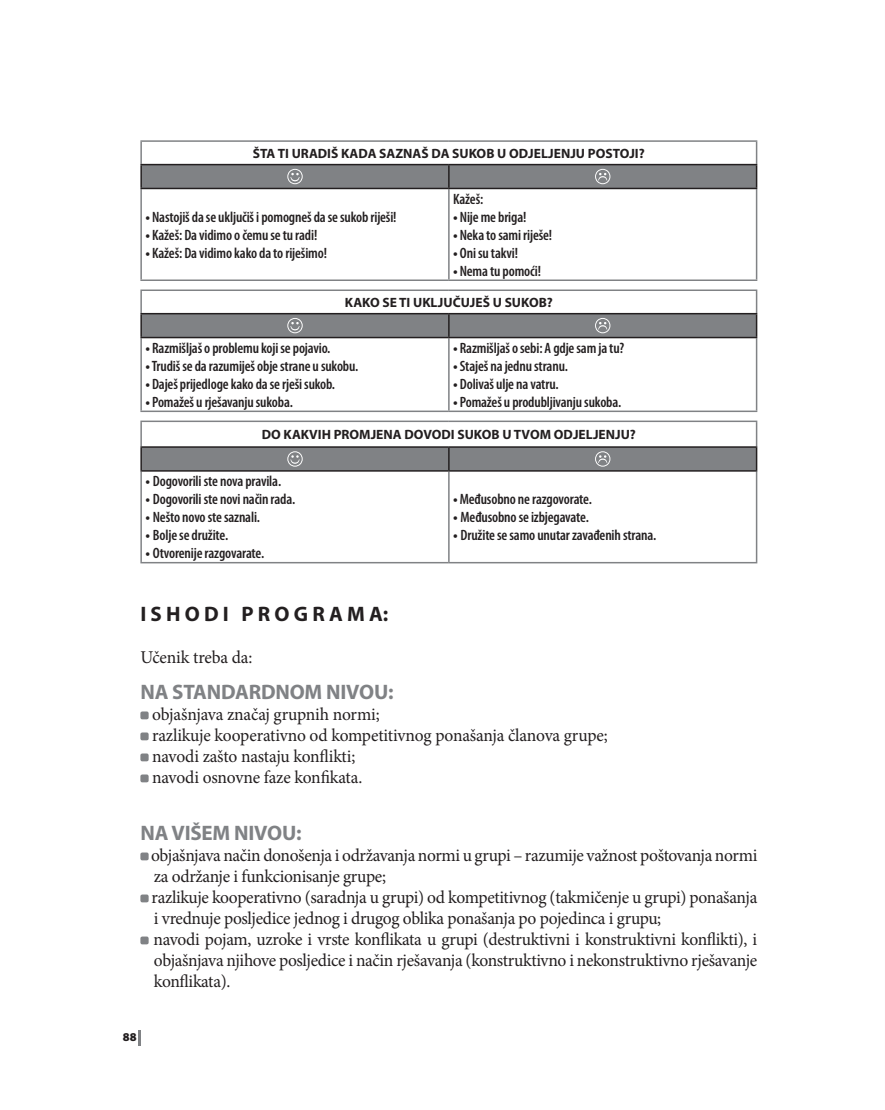
<style>
.page{position:relative;width:885px;height:1110px;background:#fff}
.page>*{position:absolute;margin:0;border:0;box-sizing:border-box;transform-origin:0 0}
.t1{font:700 21px "Myriad Pro";letter-spacing:-.01em;color:#808285}
.t2{font:700 21px "Myriad Pro";letter-spacing:.2em;color:#231f20}
.t3{font:18px/21px "Minion Pro";letter-spacing:-.02em;color:#231f20}
.t4{font:600 condensed 15px "Myriad Pro";letter-spacing:-.01em;color:#231f20}
.t5{font:700 13.5px "Myriad Pro";color:#231f20}
.t6{font:900 12px "Myriad Pro";color:#231f20}
.s1{font-stretch:normal}
</style>
<div class="page">
<svg style="left:138px;top:1030px;width:2px;height:16px"></svg>
<svg style="left:142px;top:189px;width:613px;height:90px"></svg>
<hr style="left:140px;top:140px;width:309px;height:2px;background:#808285">
<hr style="left:140px;top:142px;width:2px;height:22px;background:#808285">
<hr style="left:449px;top:140px;width:308px;height:2px;background:#808285">
<hr style="left:755px;top:142px;width:2px;height:22px;background:#808285">
<hr style="left:140px;top:189px;width:2px;height:90px;background:#808285">
<hr style="left:448px;top:189px;width:1px;height:90px;background:#808285">
<hr style="left:755px;top:189px;width:2px;height:90px;background:#808285">
<hr style="left:140px;top:279px;width:309px;height:2px;background:#808285">
<hr style="left:449px;top:279px;width:308px;height:2px;background:#808285">
<hr style="left:140px;top:164px;width:309px;height:1px;background:#231f20">
<hr style="left:140px;top:165px;width:2px;height:23px;background:#231f20">
<hr style="left:449px;top:164px;width:308px;height:1px;background:#231f20">
<hr style="left:755px;top:165px;width:2px;height:23px;background:#231f20">
<hr style="left:140px;top:188px;width:309px;height:1px;background:#231f20">
<hr style="left:449px;top:188px;width:308px;height:1px;background:#231f20">
<svg style="left:141px;top:165px;width:615px;height:23px;background:#7e7f82"></svg>
<svg style="left:142px;top:338px;width:613px;height:72px"></svg>
<hr style="left:140px;top:289px;width:309px;height:2px;background:#808285">
<hr style="left:140px;top:291px;width:2px;height:22px;background:#808285">
<hr style="left:449px;top:289px;width:308px;height:2px;background:#808285">
<hr style="left:755px;top:291px;width:2px;height:22px;background:#808285">
<hr style="left:140px;top:338px;width:2px;height:72px;background:#808285">
<hr style="left:448px;top:338px;width:1px;height:72px;background:#808285">
<hr style="left:755px;top:338px;width:2px;height:72px;background:#808285">
<hr style="left:140px;top:410px;width:309px;height:2px;background:#808285">
<hr style="left:449px;top:410px;width:308px;height:2px;background:#808285">
<hr style="left:140px;top:313px;width:309px;height:1px;background:#231f20">
<hr style="left:140px;top:314px;width:2px;height:23px;background:#231f20">
<hr style="left:449px;top:313px;width:308px;height:1px;background:#231f20">
<hr style="left:755px;top:314px;width:2px;height:23px;background:#231f20">
<hr style="left:140px;top:337px;width:309px;height:1px;background:#231f20">
<hr style="left:449px;top:337px;width:308px;height:1px;background:#231f20">
<svg style="left:141px;top:314px;width:615px;height:23px;background:#7e8082"></svg>
<hr style="left:140px;top:420px;width:309px;height:2px;background:#808285">
<hr style="left:140px;top:422px;width:2px;height:24px;background:#808285">
<hr style="left:449px;top:420px;width:308px;height:2px;background:#808285">
<hr style="left:755px;top:422px;width:2px;height:24px;background:#808285">
<hr style="left:140px;top:472px;width:2px;height:90px;background:#808285">
<hr style="left:448px;top:472px;width:1px;height:90px;background:#808285">
<hr style="left:755px;top:472px;width:2px;height:90px;background:#808285">
<hr style="left:140px;top:562px;width:309px;height:1px;background:#808285">
<hr style="left:449px;top:562px;width:308px;height:1px;background:#808285">
<hr style="left:140px;top:446px;width:309px;height:2px;background:#231f20">
<hr style="left:140px;top:448px;width:2px;height:22px;background:#231f20">
<hr style="left:449px;top:446px;width:308px;height:2px;background:#231f20">
<hr style="left:755px;top:448px;width:2px;height:22px;background:#231f20">
<hr style="left:140px;top:470px;width:309px;height:2px;background:#231f20">
<hr style="left:449px;top:470px;width:308px;height:2px;background:#231f20">
<svg style="left:141px;top:447px;width:615px;height:24px;background:#7a7c7e"></svg>
<div style="left:140px;top:711px;width:9px;height:8px;background:#808285;border-radius:2px"></div>
<div style="left:140px;top:732px;width:9px;height:8px;background:#808285;border-radius:2px"></div>
<div style="left:140px;top:753px;width:9px;height:8px;background:#808285;border-radius:2px"></div>
<div style="left:140px;top:774px;width:9px;height:8px;background:#808285;border-radius:2px"></div>
<div style="left:140px;top:852px;width:9px;height:8px;background:#808285;border-radius:2px"></div>
<div style="left:140px;top:894px;width:9px;height:8px;background:#808285;border-radius:2px"></div>
<div style="left:140px;top:936px;width:9px;height:8px;background:#808285;border-radius:2px"></div>
<p class="t5" style="left:253px;top:145px;width:393px">ŠTA TI URADIŠ KADA SAZNAŠ DA SUKOB U ODJELJENJU POSTOJI?</p>
<p class="t4" style="left:453px;top:191px;width:32px">Kažeš:</p>
<p class="t4" style="left:453px;top:209px;width:75px"><span class="s1">•</span> Nije me briga!</p>
<p class="t4" style="left:453px;top:227px;width:100px"><span class="s1">•</span> Neka to sami riješe!</p>
<p class="t4" style="left:453px;top:245px;width:66px"><span class="s1">•</span> Oni su takvi!</p>
<p class="t4" style="left:453px;top:263px;width:89px"><span class="s1">•</span> Nema tu pomoći!</p>
<p class="t5" style="left:345px;top:294px;width:209px">KAKO SE TI UKLJUČUJEŠ U SUKOB?</p>
<p class="t4" style="left:145px;top:209px;width:253px"><span class="s1">•</span> Nastojiš da se uključiš i pomogneš da se sukob riješi!</p>
<p class="t4" style="left:145px;top:227px;width:173px"><span class="s1">•</span> Kažeš: Da vidimo o čemu se tu radi!</p>
<p class="t4" style="left:145px;top:245px;width:183px"><span class="s1">•</span> Kažeš: Da vidimo kako da to riješimo!</p>
<p class="t4" style="left:145px;top:340px;width:186px"><span class="s1">•</span> Razmišljaš o problemu koji se pojavio.</p>
<p class="t4" style="left:145px;top:358px;width:214px"><span class="s1">•</span> Trudiš se da razumiješ obje strane u sukobu.</p>
<p class="t4" style="left:145px;top:376px;width:191px"><span class="s1">•</span> Daješ prijedloge kako da se rješi sukob.</p>
<p class="t4" style="left:145px;top:394px;width:149px"><span class="s1">•</span> Pomažeš u rješavanju sukoba.</p>
<p class="t4" style="left:453px;top:340px;width:173px"><span class="s1">•</span> Razmišljaš o sebi: A gdje sam ja tu?</p>
<p class="t4" style="left:453px;top:358px;width:116px"><span class="s1">•</span> Staješ na jednu stranu.</p>
<p class="t4" style="left:453px;top:376px;width:107px"><span class="s1">•</span> Dolivaš ulje na vatru.</p>
<p class="t4" style="left:453px;top:394px;width:170px"><span class="s1">•</span> Pomažeš u produbljivanju sukoba.</p>
<p class="t5" style="left:262px;top:426px;width:375px">DO KAKVIH PROMJENA DOVODI SUKOB U TVOM ODJELJENJU?</p>
<p class="t4" style="left:145px;top:473px;width:137px"><span class="s1">•</span> Dogovorili ste nova pravila.</p>
<p class="t4" style="left:145px;top:491px;width:151px"><span class="s1">•</span> Dogovorili ste novi način rada.</p>
<p class="t4" style="left:145px;top:509px;width:116px"><span class="s1">•</span> Nešto novo ste saznali.</p>
<p class="t4" style="left:145px;top:527px;width:84px"><span class="s1">•</span> Bolje se družite.</p>
<p class="t4" style="left:145px;top:545px;width:120px"><span class="s1">•</span> Otvorenije razgovarate.</p>
<p class="t4" style="left:453px;top:491px;width:140px"><span class="s1">•</span> Međusobno ne razgovorate.</p>
<p class="t4" style="left:453px;top:509px;width:137px"><span class="s1">•</span> Međusobno se izbjegavate.</p>
<p class="t4" style="left:453px;top:527px;width:205px"><span class="s1">•</span> Družite se samo unutar zavađenih strana.</p>
<h1 class="t2" style="left:140px;top:600px;width:249px">ISHODI PROGRAMA:</h1>
<p class="t3" style="left:140px;top:647px;width:113px">Učenik treba da:</p>
<h1 class="t1" style="left:140px;top:678px;width:255px">NA STANDARDNOM NIVOU:</h1>
<p class="t3" style="left:152px;top:704px;width:457px">objašnjava značaj grupnih normi;<br>razlikuje kooperativno od kompetitivnog ponašanja članova grupe; navodi zašto nastaju konflikti;<br>navodi osnovne faze konfikata.</p>
<h1 class="t1" style="left:140px;top:819px;width:163px">NA VIŠEM NIVOU:</h1>
<p class="t3" style="left:151px;top:845px;width:607px">objašnjava način donošenja i održavanja normi u grupi – razumije važnost poštovanja normi za održanje i funkcionisanje grupe;<br>razlikuje kooperativno (saradnja u grupi) od kompetitivnog (takmičenje u grupi) ponašanja i vrednuje posljedice jednog i drugog oblika ponašanja po pojedinca i grupu;<br>navodi pojam, uzroke i vrste konflikata u grupi (destruktivni i konstruktivni konflikti), i objašnjava njihove posljedice i način rješavanja (konstruktivno i nekonstruktivno rješavanje konflikata).</p>
<p class="t6" style="left:123px;top:1030px;width:15px">88</p>
</div>
